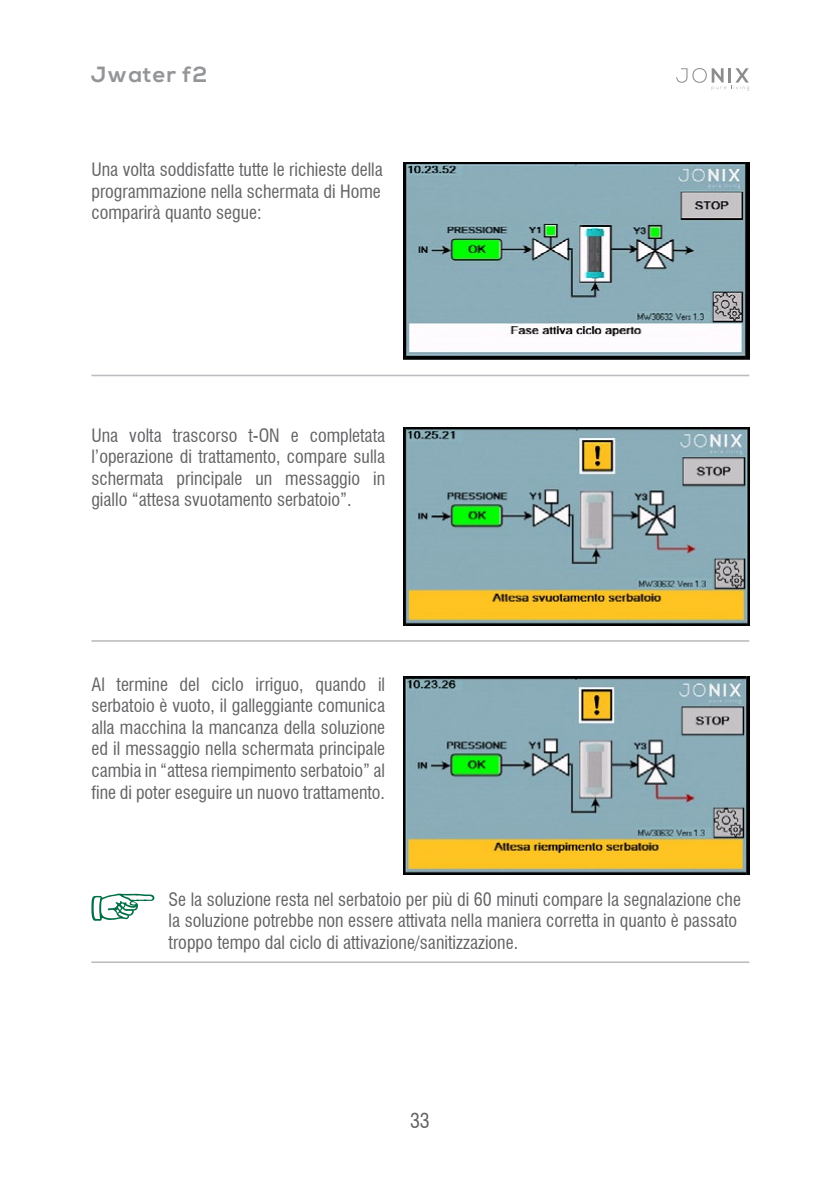
<style>
.page{position:relative;width:840px;height:1191px;background:#fff}
.page>*{position:absolute;margin:0;border:0;box-sizing:border-box;transform-origin:0 0}
.t1{font:700 22px "Nexa";letter-spacing:.05em;color:#939598}
.t2{font:condensed 20px "Swiss 721 BT";color:#636366}
.t3{font:condensed 18px/21.6px "Swiss 721 BT";color:#636366;text-align:justify}
</style>
<div class="page">
<svg style="left:676px;top:68px;width:72px;height:23px"></svg>
<hr style="left:91px;top:375px;width:657px;height:1px;background:#bcbdc0">
<hr style="left:91px;top:640px;width:657px;height:2px;background:#bcbdc0">
<img style="left:403px;top:162px;width:345px;height:198px">
<img style="left:403px;top:428px;width:345px;height:197px">
<hr style="left:91px;top:961px;width:657px;height:2px;background:#bcbdc0">
<img style="left:403px;top:677px;width:345px;height:197px">
<svg style="left:91px;top:893px;width:64px;height:28px"></svg>
<p class="t1" style="left:91px;top:61px;width:118px">Jwater f2</p>
<p class="t3" style="left:91px;top:159px;width:293px">Una volta soddisfatte tutte le richieste della programmazione nella schermata di Home comparirà quanto segue:</p>
<p class="t3" style="left:91px;top:424px;width:295px">Una volta trascorso t-ON e completata l’operazione di trattamento, compare sulla schermata principale un messaggio in giallo “attesa svuotamento serbatoio”.</p>
<p class="t3" style="left:91px;top:673px;width:295px">Al termine del ciclo irriguo, quando il serbatoio è vuoto, il galleggiante comunica alla macchina la mancanza della soluzione ed il messaggio nella schermata principale cambia in “attesa riempimento serbatoio” al fine di poter eseguire un nuovo trattamento.</p>
<p class="t3" style="left:168px;top:888px;width:573px;text-align:left">Se la soluzione resta nel serbatoio per più di 60 minuti compare la segnalazione che la soluzione potrebbe non essere attivata nella maniera corretta in quanto è passato troppo tempo dal ciclo di attivazione/sanitizzazione.</p>
<p class="t2" style="left:410px;top:1108px;width:21px">33</p>
</div>
